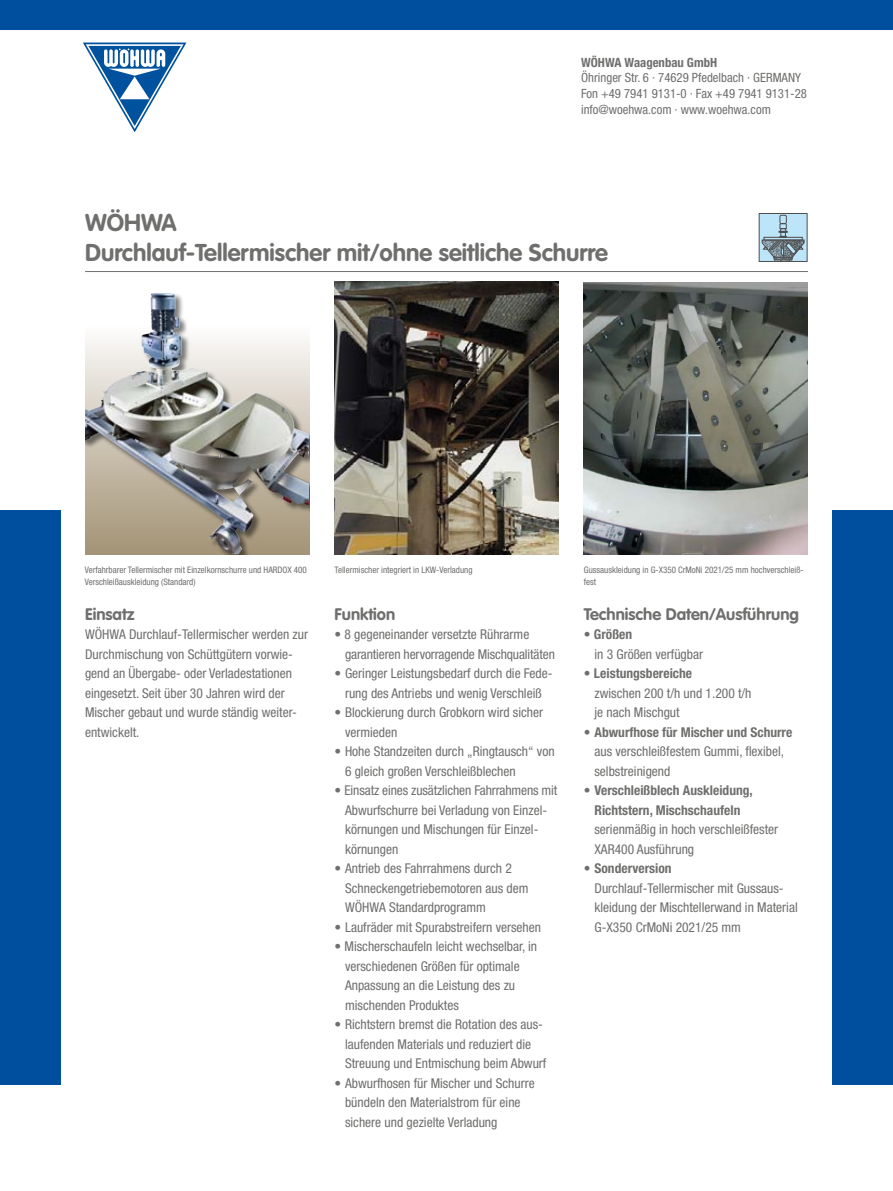
<style>
.page{position:relative;width:893px;height:1191px;background:#fff}
.page>*{position:absolute;margin:0;border:0;box-sizing:border-box;transform-origin:0 0}
.t1{font:700 24px/30px "VAG Rounded";color:#6f6f6e}
.t2{font:700 16.5px "VAG Rounded";color:#6f6f6e}
.t3{font:condensed 13.5px/19.5px "Helvetica Neue LT Pro";color:#6f6f6e}
.t4{font:700 condensed 13.5px/19.5px "Helvetica Neue LT Pro";color:#6f6f6e;text-align:center}
.t5{font:condensed 12.75px/15.8px "Helvetica Neue LT Pro";color:#6f6f6e}
.t6{font:700 condensed 12.75px "Helvetica Neue LT Pro";color:#6f6f6e}
.t7{font:condensed 9px/12px "Helvetica Neue LT Pro";color:#6f6f6e}
.s1{font-weight:700}
.s2{font-weight:400}
</style>
<div class="page">
<div style="left:0;top:0;width:893px;height:30px;background:#004e9e"></div>
<svg style="left:83px;top:43px;width:103px;height:89px"></svg>
<img style="left:334px;top:282px;width:224px;height:272px">
<hr style="left:85px;top:271px;width:723px;height:1px;background:#6f6f6e">
<div style="left:85px;top:293px;width:224px;height:261px;background:#000;opacity:.5"></div>
<img style="left:104px;top:293px;width:52px;height:98px">
<img style="left:584px;top:282px;width:224px;height:272px">
<svg style="left:758px;top:213px;width:50px;height:49px;background:#98b2bf"></svg>
<div style="left:833px;top:510px;width:60px;height:574px;background:#004e9e"></div>
<div style="left:0;top:510px;width:60px;height:574px;background:#004e9e"></div>
<p class="t6" style="left:581px;top:54px;width:138px">WÖHWA Waagenbau GmbH</p>
<p class="t5" style="left:581px;top:70px;width:227px">Öhringer Str. 6 · 74629 Pfedelbach · GERMANY<br>Fon +49 7941 9131-0 · Fax +49 7941 9131-28 info@woehwa.com · www.woehwa.com</p>
<h1 class="t1" style="left:85px;top:208px;width:524px">WÖHWA<br>Durchlauf-Tellermischer mit/ohne seitliche Schurre</h1>
<p class="t7" style="left:85px;top:564px;width:224px">Verfahrbarer Tellermischer mit Einzelkornschurre und HARDOX 400<br>Verschleißauskleidung (Standard)</p>
<p class="t7" style="left:334px;top:564px;width:140px">Tellermischer integriert in LKW-Verladung</p>
<p class="t7" style="left:584px;top:564px;width:221px">Gussauskleidung in G-X350 CrMoNi 2021/25 mm hochverschleiß&shy;fest</p>
<p class="t2" style="left:85px;top:604px;width:51px">Einsatz</p>
<p class="t3" style="left:85px;top:625px;width:224px">WÖHWA Durchlauf-Tellermischer werden zur Durchmischung von Schüttgütern vorwie&shy;gend an Übergabe- oder Verladestationen eingesetzt. Seit über 30 Jahren wird der Mischer gebaut und wurde ständig weiter&shy;entwickelt.</p>
<p class="t2" style="left:334px;top:604px;width:62px">Funktion</p>
<p class="t3" style="left:345px;top:625px;width:211px;text-indent:-11px">• 8 gegeneinander versetzte Rührarme garantieren hervorragende Mischqualitäten</p>
<p class="t3" style="left:334px;top:664px;width:220px;text-align:center">• Geringer Leistungsbedarf durch die Fede&shy;rung des Antriebs und wenig Verschleiß</p>
<p class="t3" style="left:345px;top:703px;width:200px;text-indent:-11px">• Blockierung durch Grobkorn wird sicher vermieden</p>
<p class="t3" style="left:345px;top:742px;width:211px;text-indent:-11px">• Hohe Standzeiten durch „Ringtausch“ von<br>6 gleich großen Verschleißblechen</p>
<p class="t3" style="left:345px;top:780px;width:214px;text-indent:-11px">• Einsatz eines zusätzlichen Fahrrahmens mit Abwurfschurre bei Verladung von Einzel&shy;körnungen und Mischungen für Einzel&shy;körnungen</p>
<p class="t3" style="left:345px;top:858px;width:185px;text-indent:-11px">• Antrieb des Fahrrahmens durch 2<br>Schneckengetriebemotoren aus dem<br>WÖHWA Standardprogramm</p>
<p class="t3" style="left:334px;top:917px;width:208px">• Laufräder mit Spurabstreifern versehen</p>
<p class="t3" style="left:345px;top:936px;width:194px;text-indent:-11px">• Mischerschaufeln leicht wechselbar, in verschiedenen Größen für optimale Anpassung an die Leistung des zu mischenden Produktes</p>
<p class="t3" style="left:345px;top:1014px;width:203px;text-indent:-11px">• Richtstern bremst die Rotation des aus&shy;laufenden Materials und reduziert die<br>Streuung und Entmischung beim Abwurf</p>
<p class="t3" style="left:345px;top:1073px;width:191px;text-indent:-11px">• Abwurfhosen für Mischer und Schurre bündeln den Materialstrom für eine sichere und gezielte Verladung</p>
<p class="t2" style="left:584px;top:604px;width:216px">Technische Daten/Ausführung</p>
<p class="t4" style="left:584px;top:625px;width:50px">• Größen</p>
<p class="t3" style="left:594px;top:644px;width:110px">in 3 Größen verfügbar</p>
<p class="t4" style="left:584px;top:664px;width:110px">• Leistungsbereiche</p>
<p class="t3" style="left:594px;top:683px;width:159px">zwischen 200 t/h und 1.200 t/h je nach Mischgut</p>
<p class="t3" style="left:594px;top:722px;width:199px;text-indent:-11px">• <span class="s1">Abwurfhose für Mischer und Schurre </span>aus verschleißfestem Gummi, flexibel, selbstreinigend</p>
<p class="t4" style="left:584px;top:781px;width:170px"><span class="s2">•</span> Verschleißblech Auskleidung,<br>Richtstern, Mischschaufeln</p>
<p class="t3" style="left:594px;top:819px;width:185px">serienmäßig in hoch verschleißfester<br>XAR400 Ausführung</p>
<p class="t3" style="left:594px;top:858px;width:205px;text-indent:-11px">• <span class="s1">Sonderversion<br></span>Durchlauf-Tellermischer mit Gussaus&shy;kleidung der Mischtellerwand in Material<br>G-X350 CrMoNi 2021/25 mm</p>
</div>
